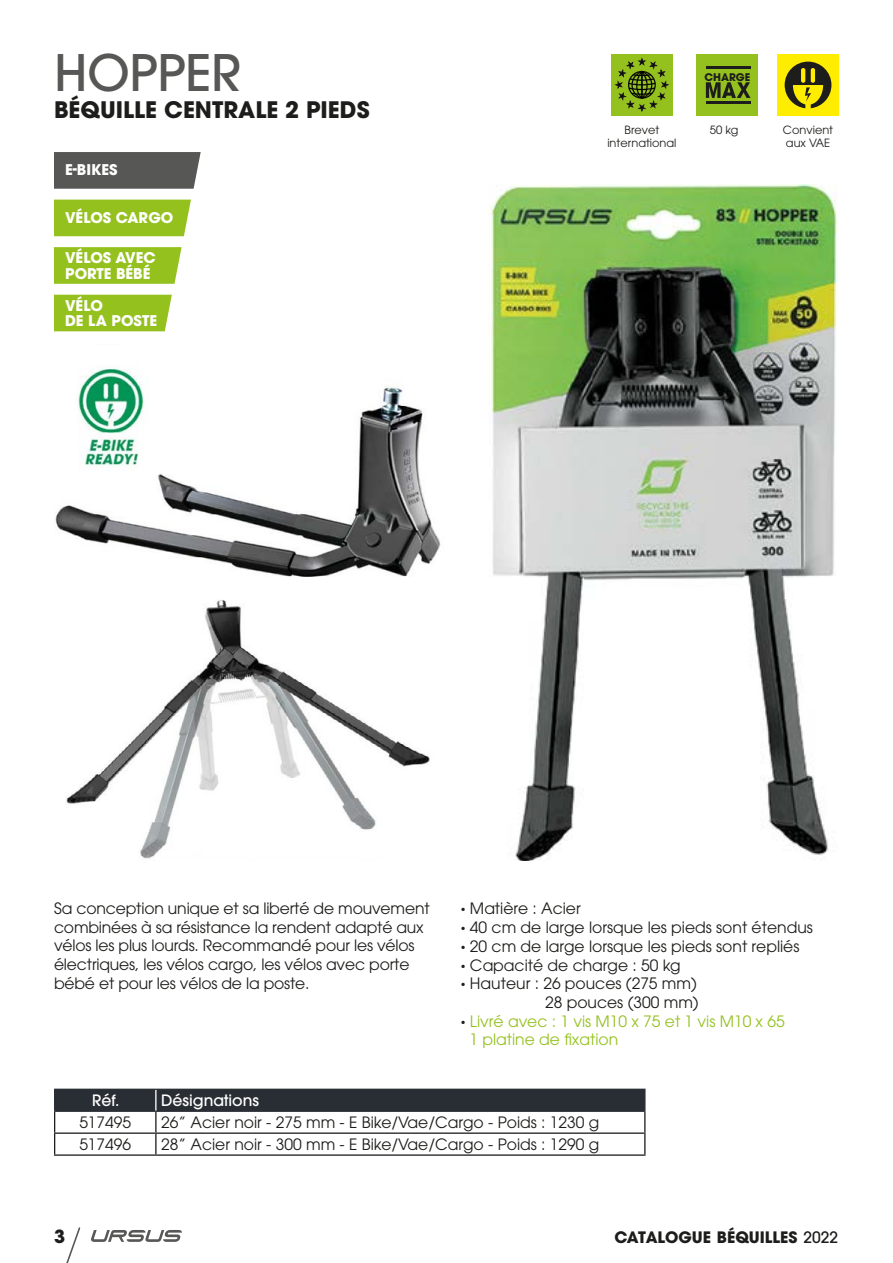
<style>
.page{position:relative;width:893px;height:1263px;background:#fff}
.page>*{position:absolute;margin:0;border:0;box-sizing:border-box;transform-origin:0 0}
.t1{font:500 49.95px "ITC Avant Garde Pro";color:#575756}
.t2{font:700 22.65px "ITC Avant Garde Pro";color:#1d1d1b}
.t3{font:700 18px "ITC Avant Garde Pro";color:#1d1d1b}
.t4{font:700 15.75px "ITC Avant Garde Pro";color:#1d1d1b}
.t5{font:15.6px/18.8px "ITC Avant Garde Pro";letter-spacing:-.005em;color:#1d1d1b}
.t6{font:15.6px "ITC Avant Garde Pro";color:#95c11f}
.t7{font:500 15.6px "ITC Avant Garde Pro";color:#fff}
.t8{font:700 14.7px/15.8px "ITC Avant Garde Pro";color:#fff}
.t9{font:11.25px/13.5px "ITC Avant Garde Pro";color:#1d1d1b}
.t10{font:700 10.5px "ITC Avant Garde Pro";color:#1d1d1b}
.s1{font-family:"DIN Pro";font-weight:900}
.s2{font-family:"DIN Pro";font-weight:900;color:#1d1d1b}
.s3{font-weight:500}
</style>
<div class="page">
<img style="left:55px;top:386px;width:386px;height:191px">
<div style="left:66px;top:345px;width:104px;height:111px;background:#fff"></div>
<hr style="left:54px;top:1154px;width:102px;height:2px;background:#1d1d1b">
<hr style="left:156px;top:1154px;width:489px;height:2px;background:#1d1d1b">
<svg style="left:54px;top:1089px;width:591px;height:65px"></svg>
<hr style="left:54px;top:1110px;width:102px;height:2px;background:#292e34">
<hr style="left:156px;top:1110px;width:489px;height:2px;background:#292e34">
<hr style="left:155px;top:1090px;width:2px;height:20px;background:#fff">
<img style="left:489px;top:185px;width:349px;height:676px">
<img style="left:66px;top:600px;width:364px;height:259px">
<img style="left:55px;top:368px;width:98px;height:108px">
<div style="left:54px;top:200px;width:137px;height:36px;background:#95c11f"></div>
<div style="left:54px;top:295px;width:118px;height:36px;background:#95c11f"></div>
<div style="left:54px;top:152px;width:147px;height:37px;background:#575756"></div>
<svg style="left:54px;top:247px;width:128px;height:37px;background:#99c327"></svg>
<svg style="left:91px;top:1230px;width:91px;height:12px"></svg>
<svg style="left:66px;top:1227px;width:15px;height:36px"></svg>
<div style="left:777px;top:54px;width:62px;height:62px;background:#ffed00"></div>
<svg style="left:785px;top:62px;width:46px;height:46px"></svg>
<div style="left:611px;top:54px;width:62px;height:62px;background:#95c11f"></div>
<svg style="left:614px;top:57px;width:56px;height:55px"></svg>
<div style="left:697px;top:54px;width:61px;height:62px;background:#95c11f"></div>
<svg style="left:706px;top:82px;width:44px;height:16px"></svg>
<hr style="left:706px;top:101px;width:44px;height:3px;background:#1d1d1b">
<hr style="left:706px;top:66px;width:44px;height:3px;background:#1d1d1b">
<h1 class="t1" style="left:54px;top:41px;width:189px">HOPPER</h1>
<h2 class="t2" style="left:54px;top:94px;width:317px">BÉQUILLE CENTRALE 2 PIEDS</h2>
<p class="t8" style="left:65px;top:162px;width:54px">E-BIKES</p>
<p class="t8" style="left:65px;top:209px;width:110px">VÉLOS CARGO</p>
<p class="t8" style="left:65px;top:249px;width:92px">VÉLOS AVEC<br>PORTE BÉBÉ</p>
<p class="t8" style="left:65px;top:297px;width:94px">VÉLO<br>DE LA POSTE</p>
<p class="t9" style="left:607px;top:123px;width:71px;text-align:center">Brevet international</p>
<p class="t10" style="left:704px;top:70px;width:48px">CHARGE</p>
<p class="t9" style="left:710px;top:123px;width:30px">50 kg</p>
<p class="t9" style="left:783px;top:123px;width:52px">Convient aux VAE</p>
<p class="t5" style="left:54px;top:899px;width:377px">Sa conception unique et sa liberté de mouvement combinées à sa résistance la rendent adapté aux vélos les plus lourds. Recommandé pour les vélos électriques, les vélos cargo, les vélos avec porte bébé et pour les vélos de la poste.</p>
<p class="t5" style="left:461px;top:899px;width:121px"><span class="s1">∙</span> Matière : Acier</p>
<p class="t5" style="left:461px;top:918px;width:354px"><span class="s1">∙</span> 40 cm de large lorsque les pieds sont étendus</p>
<p class="t5" style="left:461px;top:936px;width:340px"><span class="s1">∙</span> 20 cm de large lorsque les pieds sont repliés</p>
<p class="t5" style="left:461px;top:955px;width:221px"><span class="s1">∙</span> Capacité de charge : 50 kg</p>
<p class="t5" style="left:461px;top:974px;width:238px"><span class="s1">∙</span> Hauteur : 26 pouces (275 mm)</p>
<p class="t5" style="left:545px;top:993px;width:155px">28 pouces (300 mm)</p>
<p class="t6" style="left:461px;top:1011px;width:325px"><span class="s2">∙</span> Livré avec : 1 vis M10 x 75 et 1 vis M10 x 65</p>
<p class="t6" style="left:469px;top:1030px;width:150px">1 platine de fixation</p>
<p class="t7" style="left:92px;top:1090px;width:29px">Réf.</p>
<p class="t7" style="left:161px;top:1090px;width:100px">Désignations</p>
<p class="t5" style="left:79px;top:1113px;width:53px">517495</p>
<p class="t5" style="left:161px;top:1113px;width:440px">26’’ Acier noir - 275 mm - E Bike/Vae/Cargo - Poids : 1230 g</p>
<p class="t5" style="left:79px;top:1134px;width:53px">517496</p>
<p class="t5" style="left:161px;top:1134px;width:440px">28’’ Acier noir - 300 mm - E Bike/Vae/Cargo - Poids : 1290 g</p>
<p class="t3" style="left:54px;top:1224px;width:13px">3</p>
<p class="t4" style="left:614px;top:1226px;width:225px">CATALOGUE BÉQUILLES <span class="s3">2022</span></p>
</div>
